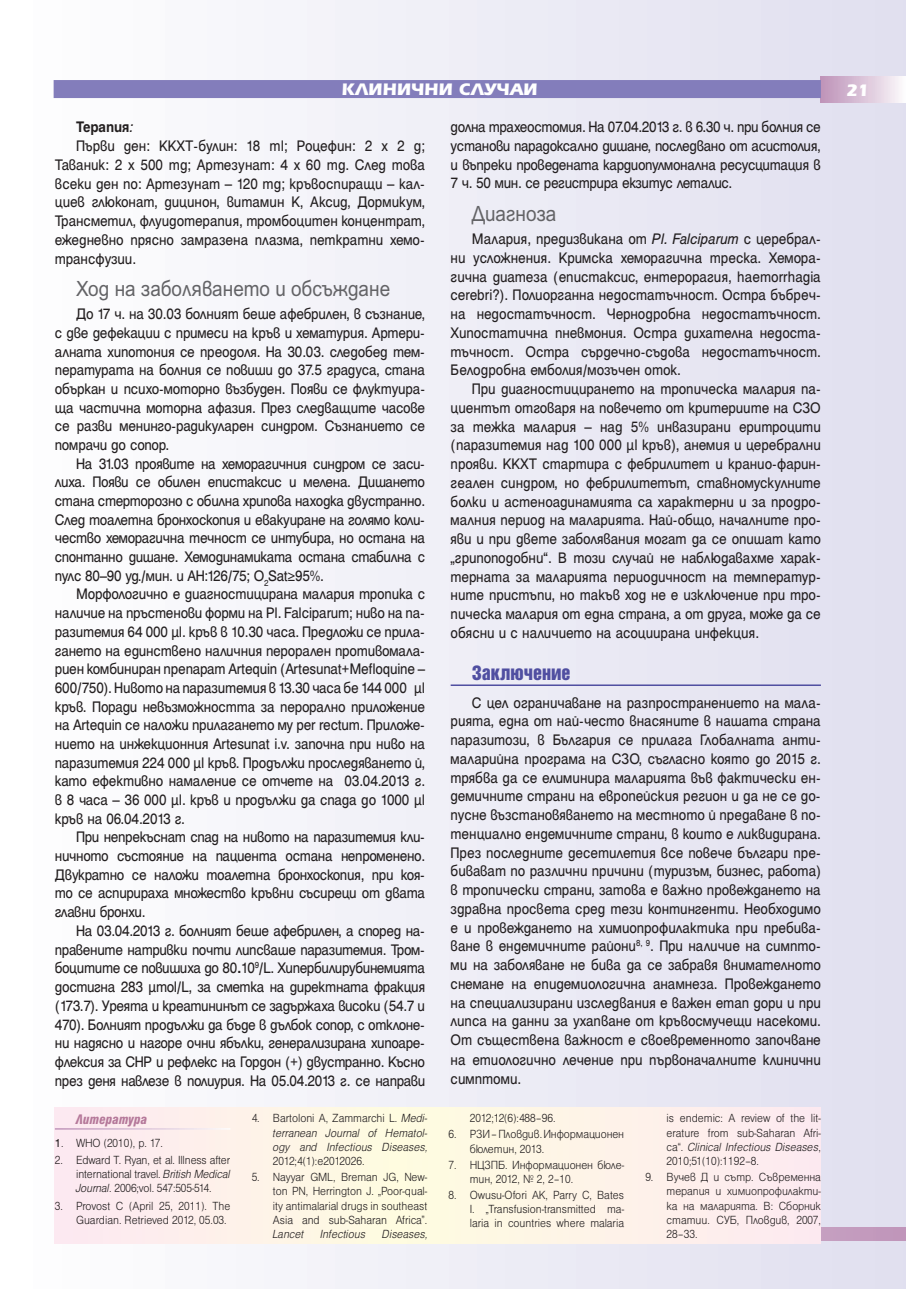
<style>
.page{position:relative;width:906px;height:1289px;background:#fff}
.page>*{position:absolute;margin:0;border:0;box-sizing:border-box;transform-origin:0 0}
.t1{font:21px "SP Ariel";color:#636366;scale:.9 1}
.t2{font:700 18px "Erika Bg";color:#fff}
.t3{font:18px "Helvetica Inserat Cyr Upright";color:#504fa1}
.t4{font:16.5px/18.8px "Helen Bg";letter-spacing:-.015em;color:#231f20;text-align:justify;scale:.92 1}
.t5{font:700 16.5px "Helen Bg";letter-spacing:-.005em;color:#231f20;scale:.92 1}
.t6{font:italic 900 condensed 15px "Helen Bg";color:#b5799a}
.t7{font:300 12.75px/14.2px "Helen Bg";color:#231f20;text-align:justify;scale:.92 1}
.t8{font:italic 300 12.75px/14.2px "Helen Bg";color:#231f20;text-align:justify;scale:.92 1}
.s1{font-weight:400;font-style:italic}
.s2{font-weight:700}
.s3{font-weight:400}
.s4{font-style:italic}
.s5{font-style:normal}
</style>
<div class="page">
<div style="left:1px;top:0;width:905px;height:1288px;background:linear-gradient(to right,#fff,#e0dfef)"></div>
<div style="left:821px;top:77px;width:85px;height:25px;background:linear-gradient(to right,#bd92b8,#fcfafc)"></div>
<div style="left:55px;top:1227px;width:851px;height:13px;background:#c39abd"></div>
<div style="left:54px;top:80px;width:767px;height:18px;background:#837dbb"></div>
<div style="left:55px;top:1107px;width:766px;height:136px;background:#fef2e9"></div>
<hr style="left:55px;top:1128px;width:175px;height:1px;background:#fff">
<hr style="left:450px;top:684px;width:371px;height:2px;background:#504fa1">
<p class="t2" style="left:342px;top:83px;width:197px">КЛИНИЧНИ СЛУЧАИ</p>
<p class="t5" style="left:76px;top:122px;width:63px">Терапия<span class="s1">:</span></p>
<p class="t4" style="left:76px;top:138px;width:381px">Първи ден: ККХТ-булин: 18 ml; Роцефин: 2 x 2 g;</p>
<p class="t4" style="left:55px;top:157px;width:404px">Таваник: 2 x 500 mg; Артезунат: 4 x 60 mg. След това</p>
<p class="t4" style="left:55px;top:175px;width:404px">всеки ден по: Артезунат – 120 mg; кръвоспиращи – кал-</p>
<p class="t4" style="left:55px;top:194px;width:404px">циев глюконат, дицинон, витамин К, Аксид, Дормикум,</p>
<p class="t4" style="left:55px;top:213px;width:404px">Трансметил, флуидотерапия, тромбоцитен концентрат,</p>
<p class="t4" style="left:55px;top:232px;width:404px">ежедневно прясно замразена плазма, петкратни хемо-</p>
<p class="t4" style="left:55px;top:250px;width:90px">трансфузии.</p>
<p class="t1" style="left:76px;top:281px;width:350px">Ход на заболяването и обсъждане</p>
<p class="t4" style="left:55px;top:306px;width:404px;text-indent:21px">До 17 ч. на 30.03 болният беше афебрилен, в съзнание, с две дефекации с примеси на кръв и хематурия. Артери&shy;алната хипотония се преодоля. На 30.03. следобед тем&shy;пературата на болния се повиши до 37.5 градуса, стана объркан и психо-моторно възбуден. Появи се флуктуира&shy;ща частична моторна афазия. През следващите часове се разви менинго-радикуларен синдром. Съзнанието се помрачи до сопор.</p>
<p class="t4" style="left:55px;top:455px;width:404px;text-indent:21px">На 31.03 проявите на хеморагичния синдром се заси&shy;лиха. Появи се обилен епистаксис и мелена. Дишането стана стерторозно с обилна хрипова находка двустранно.<br>След тоалетна бронхоскопия и евакуиране на голямо коли&shy;чество хеморагична течност се интубира, но остана на спонтанно дишане. Хемодинамиката остана стабилна с пулс 80–90 уд./мин. и АН:126/75; О<sub>2</sub>Sat≥95%.</p>
<p class="t4" style="left:55px;top:586px;width:404px;text-indent:21px">Морфологично е диагностицирана малария тропика с наличие на пръстенови форми на Рl. Falciparum; ниво на па&shy;разитемия 64 000 μl. кръв в 10.30 часа. Предложи се прила&shy;гането на единствено наличния перорален противомала&shy;риен комбиниран препарат Artequin (Artesunat+Mefloquine – 600/750). Нивото на паразитемия в 13.30 часа бе 144 000 μl кръв. Поради невъзможността за перорално приложение на Artequin се наложи прилaгането му per rectum. Приложе&shy;нието на инжекционния Artesunat i.v. започна при ниво на паразитемия 224 000 μl кръв. Продължи проследяването й, като ефективно намаление се отчете на 03.04.2013 г. в 8 часа – 36 000 μl. кръв и продължи да спада до 1000 μl кръв на 06.04.2013 г.</p>
<p class="t4" style="left:55px;top:829px;width:404px;text-indent:21px">При непрекъснат спад на нивото на паразитемия кли&shy;ничното състояние на пациента остана непроменено.<br>Двукратно се наложи тоалетна бронхоскопия, при коя&shy;то се аспирираха множество кръвни съсиреци от двата главни бронхи.</p>
<p class="t4" style="left:55px;top:922px;width:404px;text-indent:21px">На 03.04.2013 г. болният беше афебрилен, а според на&shy;правените натривки почти липсваше паразитемия. Тром&shy;боцитите се повишиха до 80<span class="s2">.</span>10<sup>9</sup>/L. Хипербилирубинемията достигна 283 μmol/L, за сметка на директната фракция (173.7). Уреята и креатининът се задържаха високи (54.7 и 470). Болният продължи да бъде в дълбок сопор, с отклоне&shy;ни надясно и нагоре очни ябълки, генерализирана хипоаре&shy;флексия за СНР и рефлекс на Гордон (+) двустранно. Късно през деня навлезе в полиурия. На 05.04.2013 г. се направи</p>
<p class="t6" style="left:76px;top:1113px;width:73px">Литература</p>
<p class="t7" style="left:55px;top:1136px;width:119px"><span class="s3">1</span>. WHO (2010), p. 17.</p>
<p class="t7" style="left:76px;top:1153px;width:169px;text-indent:-21px">2. Edward T. Ryan, et al. Illness after international travel. <span class="s4">British Medical Journal.</span> 2006;vol. 547:505-514.</p>
<p class="t7" style="left:55px;top:1199px;width:192px;text-align:right">3. Provost C (April 25, 2011). The<br>Guardian. Retrieved 2012, 05.03.</p>
<p class="t8" style="left:273px;top:1111px;width:169px;text-indent:-21px"><span class="s5">4. Bartoloni A, Zammarchi L.</span> Medi&shy;terranean Journal of Hematol&shy;ogy and Infectious Diseases,</p>
<p class="t7" style="left:273px;top:1154px;width:101px">2012;4(1):e2012026.</p>
<p class="t7" style="left:273px;top:1170px;width:169px;text-indent:-21px">5. Nayyar GML, Breman JG, New&shy;ton PN, Herrington J. „Poor-qual&shy;ity antimalarial drugs in southeast Asia and sub-Saharan Africa”.</p>
<p class="t8" style="left:273px;top:1227px;width:35px">Lancet</p>
<p class="t8" style="left:320px;top:1227px;width:51px">Infectious</p>
<p class="t8" style="left:382px;top:1227px;width:50px">Diseases,</p>
<p class="t4" style="left:450px;top:119px;width:404px">долна трахеостомия. На 07.04.2013 г. в 6.30 ч. при болния се установи парадоксално дишане, последвано от асистолия, и въпреки проведената кардиопулмонална ресусцитация в 7 ч. 50 мин. се регистрира екзитус леталис.</p>
<p class="t1" style="left:472px;top:206px;width:95px">Диагноза</p>
<p class="t4" style="left:450px;top:231px;width:404px;text-indent:21px">Малария, предизвикана от <span class="s4">Рl. Falciparum</span> с церебрал&shy;ни усложнения. Кримска хеморагична треска. Хемора&shy;гична диатеза (епистаксис, ентерорагия, haemorrhagia cerebri?). Полиорганна недостатъчност. Остра бъбреч&shy;на недостатъчност. Чернодробна недостатъчност.<br>Хипостатична пневмония. Остра дихателна недоста&shy;тъчност. Остра сърдечно-съдова недостатъчност.<br>Белодробна емболия/мозъчен оток.</p>
<p class="t4" style="left:450px;top:381px;width:404px;text-indent:21px">При диагностицирането на тропическа малария па&shy;циентът отговаря на повечето от критериите на СЗО за тежка малария – над 5% инвазирани еритроцити (паразитемия над 100 000 μl кръв), анемия и церебрални прояви. ККХТ стартира с фебрилитет и кранио-фарин&shy;геален синдром, но фебрилитетът, ставномускулните болки и астеноадинамията са характерни и за продро&shy;малния период на маларията. Най-общо, началните про&shy;яви и при двете заболявания могат да се опишат като „грипоподобни“. В този случай не наблюдавахме харак&shy;терната за маларията периодичност на температур&shy;ните пристъпи, но такъв ход не е изключение при тро&shy;пическа малария от една страна, а от друга, може да се обясни и с наличието на асоциирана инфекция.</p>
<p class="t3" style="left:472px;top:665px;width:100px">Заключение</p>
<p class="t4" style="left:450px;top:694px;width:404px;text-indent:21px">С цел ограничаване на разпространението на мала&shy;рията, една от най-често внасяните в нашата страна паразитози, в България се прилага Глобалната анти&shy;маларийна програма на СЗО, съгласно която до 2015 г. трябва да се елиминира маларията във фактически ен&shy;демичните страни на европейския регион и да не се до&shy;пусне възстановяването на местното й предаване в по&shy;тенциално ендемичните страни, в които е ликвидирана.<br>През последните десетилетия все повече българи пре&shy;бивават по различни причини (туризъм, бизнес, работа) в тропически страни, затова е важно провеждането на здравна просвета сред тези контингенти. Необходимо е и провеждането на химиопрофилактика при пребива&shy;ване в ендемичните райони<sup>8,</sup> <sup>9</sup>. При наличие на симпто&shy;ми на заболяване не бива да се забравя внимателното снемане на епидемиологична анамнеза. Провеждането на специализирани изследвания е важен етап дори и при липса на данни за ухапване от кръвосмучещи насекоми.<br>От съществена важност е своевременното започване на етиологично лечение при първоначалните клинични симптоми.</p>
<p class="t7" style="left:470px;top:1111px;width:95px">2012;12(6):488–96.</p>
<p class="t7" style="left:470px;top:1127px;width:169px;text-indent:-21px">6. РЗИ – Пловдив. Информационен бюлетин, 2013.</p>
<p class="t7" style="left:470px;top:1158px;width:169px;text-indent:-21px">7. НЦЗПБ. Информационен бюле&shy;тин, 2012, № 2, 2–10.</p>
<p class="t7" style="left:470px;top:1188px;width:169px;text-indent:-21px">8. Owusu-Ofori AK, Parry C, Bates I. „Transfusion-transmitted ma&shy;laria in countries where malaria</p>
<p class="t7" style="left:666px;top:1111px;width:169px">is endemic: A review of the lit&shy;erature from sub-Saharan Afri&shy;ca“. <span class="s4">Clinical Infectious Diseases</span>, 2010;51(10):1192–8.</p>
<p class="t7" style="left:666px;top:1170px;width:169px;text-indent:-21px">9. Вучев Д и сътр. Съвременна терапия и химиопрофилакти&shy;ка на маларията. В: Сборник статии. СУБ, Пловдив, 2007, 28–33.</p>
<p class="t2" style="left:846px;top:84px;width:25px">21</p>
</div>
